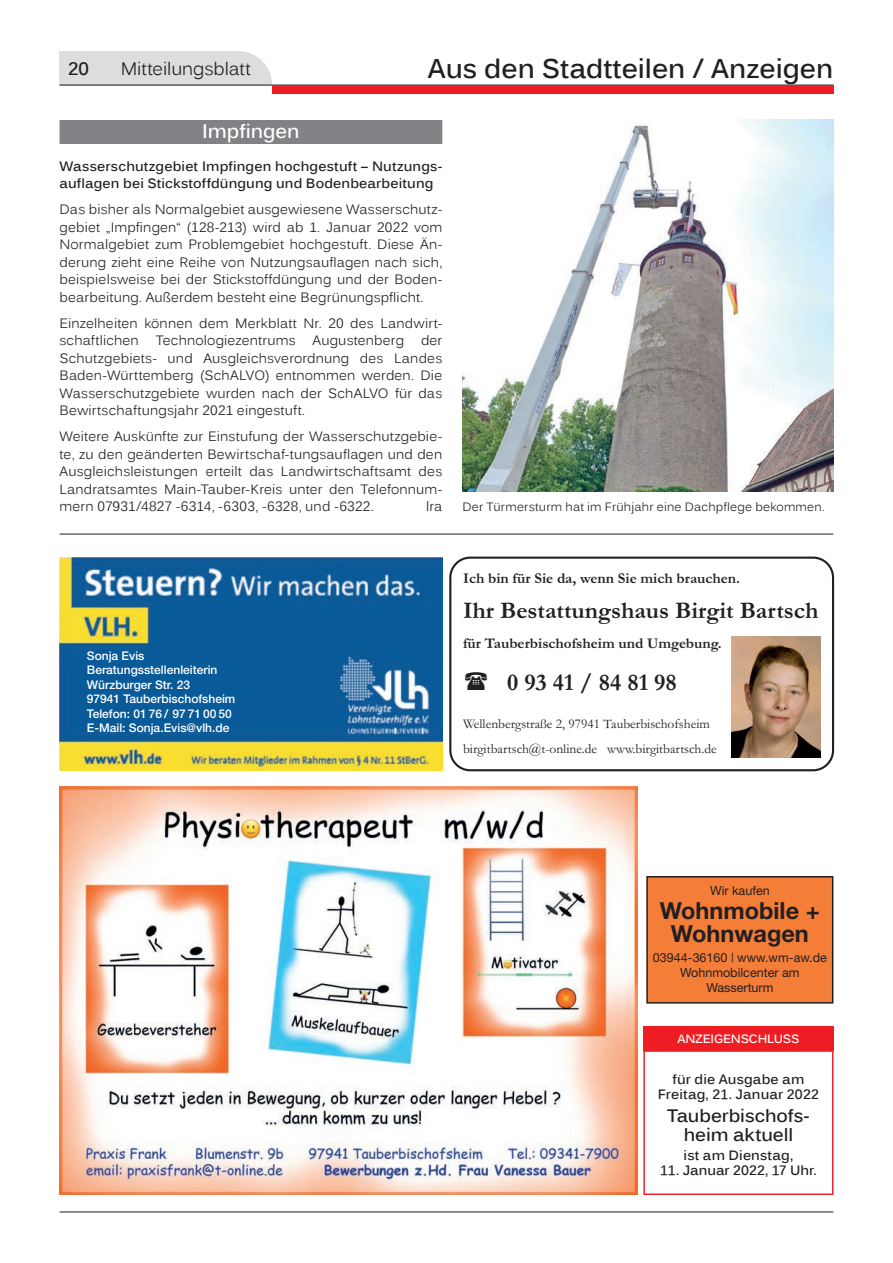
<style>
.page{position:relative;width:893px;height:1263px;background:#fff}
.page>*{position:absolute;margin:0;border:0;box-sizing:border-box;transform-origin:0 0}
.t1{font:700 27px "Kalinga";color:#231f20}
.t2{font:700 24px "Garamond";color:#231f20}
.t3{font:700 23.55px/23.5px "Helvetica Neue";color:#231f20;text-align:center}
.t4{font:700 19.5px "Kalinga";color:#fff}
.t5{font:700 18px/19.5px "Kalinga";letter-spacing:-.005em;color:#231f20;text-align:center}
.t6{font:18px "Kalinga";letter-spacing:-.005em;color:#231f20}
.t7{font:700 15px "Garamond";color:#231f20}
.t8{font:13.5px/17.5px "Kalinga";letter-spacing:.01em;color:#231f20;text-align:justify}
.t9{font:700 13.5px/15px "Kalinga";letter-spacing:.01em;color:#231f20;text-align:center}
.t10{font:13.5px/25.2px "Garamond";color:#231f20}
.t11{font:12.6px/15px "Helvetica Neue";color:#231f20;text-align:center}
.t12{font:500 12px/14.4px "Helvetica Neue";color:#fff}
.t13{font:12px "Kalinga";letter-spacing:.015em;color:#231f20}
.t14{font:700 12px "Kalinga";letter-spacing:-.015em;color:#fff}
</style>
<div class="page">
<hr style="left:60px;top:1211px;width:773px;height:1px;background:#231f20">
<svg style="left:60px;top:51px;width:773px;height:43px"></svg>
<div style="left:643px;top:1050px;width:190px;height:145px;border:1px solid #ee1d23"></div>
<div style="left:643px;top:1026px;width:190px;height:24px;background:#ee1d23"></div>
<div style="left:647px;top:877px;width:186px;height:126px;background:#f47d38"></div>
<div style="left:646px;top:876px;width:187px;height:127px;border:2px solid #231f20"></div>
<img style="left:60px;top:557px;width:382px;height:213px">
<img style="left:60px;top:787px;width:578px;height:408px">
<div style="left:449px;top:557px;width:385px;height:214px;border:2px solid #231f20;border-radius:20px"></div>
<img style="left:732px;top:636px;width:88px;height:121px">
<div style="left:60px;top:120px;width:382px;height:24px;background:#808285"></div>
<hr style="left:60px;top:534px;width:773px;height:1px;background:#231f20">
<img style="left:462px;top:119px;width:371px;height:372px">
<h3 class="t5" style="left:68px;top:61px;width:23px">20</h3>
<h3 class="t6" style="left:121px;top:57px;width:132px">Mitteilungsblatt</h3>
<h1 class="t1" style="left:428px;top:51px;width:407px">Aus den Stadtteilen / Anzeigen</h1>
<h3 class="t4" style="left:202px;top:119px;width:99px">Impfingen</h3>
<p class="t9" style="left:60px;top:158px;width:384px;line-height:17.5px;text-align:left">Wasserschutzgebiet Impfingen hochgestuft – Nutzungs&shy;auflagen bei Stickstoffdüngung und Bodenbearbeitung</p>
<p class="t8" style="left:60px;top:202px;width:384px">Das bisher als Normalgebiet ausgewiesene Wasserschutz&shy;gebiet „Impfingen“ (128-213) wird ab 1. Januar 2022 vom Normalgebiet zum Problemgebiet hochgestuft. Diese Än&shy;derung zieht eine Reihe von Nutzungsauflagen nach sich, beispielsweise bei der Stickstoffdüngung und der Boden&shy;bearbeitung. Außerdem besteht eine Begrünungspflicht.</p>
<p class="t8" style="left:60px;top:316px;width:384px">Einzelheiten können dem Merkblatt Nr. 20 des Landwirt&shy;schaftlichen Technologiezentrums Augustenberg der Schutzgebiets- und Ausgleichsverordnung des Landes Baden-Württemberg (SchALVO) entnommen werden. Die Wasserschutzgebiete wurden nach der SchALVO für das Bewirtschaftungsjahr 2021 eingestuft.</p>
<p class="t8" style="left:60px;top:429px;width:384px">Weitere Auskünfte zur Einstufung der Wasserschutzgebie&shy;te, zu den geänderten Bewirtschaf-tungsauflagen und den Ausgleichsleistungen erteilt das Landwirtschaftsamt des Landratsamtes Main-Tauber-Kreis unter den Telefonnum&shy;mern 07931/4827 -6314, -6303, -6328, und -6322.</p>
<p class="t8" style="left:426px;top:499px;width:18px">lra</p>
<p class="t13" style="left:462px;top:499px;width:364px">Der Türmersturm hat im Frühjahr eine Dachpflege bekommen.</p>
<p class="t7" style="left:463px;top:568px;width:278px">Ich bin für Sie da, wenn Sie mich brauchen.</p>
<p class="t12" style="left:87px;top:648px;width:150px">Sonja Evis<br>Beratungsstellenleiterin<br>Würzburger Str. 23<br>97941 Tauberbischofsheim<br>Telefon: 01 76 / 97 71 00 50<br>E-Mail: Sonja.Evis@vlh.de</p>
<h2 class="t2" style="left:463px;top:594px;width:357px">Ihr Bestattungshaus Birgit Bartsch</h2>
<p class="t7" style="left:463px;top:633px;width:260px">für Tauberbischofsheim und Umgebung.</p>
<h2 class="t2" style="left:507px;top:666px;width:171px">0 93 41 / 84 81 98</h2>
<p class="t10" style="left:463px;top:710px;width:255px">Wellenbergstraße 2, 97941 Tauberbischofsheim birgitbartsch@t-online.de www.birgitbartsch.de</p>
<p class="t11" style="left:710px;top:883px;width:61px">Wir kaufen</p>
<h3 class="t3" style="left:660px;top:898px;width:161px">Wohnmobile +<br>Wohnwagen</h3>
<p class="t11" style="left:653px;top:950px;width:175px">03944-36160 | www.wm-aw.de<br>Wohnmobilcenter am<br>Wasserturm</p>
<p class="t14" style="left:677px;top:1031px;width:124px">ANZEIGENSCHLUSS</p>
<p class="t9" style="left:658px;top:1073px;width:163px">für die Ausgabe am<br>Freitag, 21. Januar 2022</p>
<h3 class="t5" style="left:667px;top:1107px;width:144px">Tauberbischofs&shy;heim aktuell</h3>
<p class="t9" style="left:684px;top:1149px;width:111px">ist am Dienstag,</p>
<p class="t9" style="left:660px;top:1164px;width:158px">11. Januar 2022, 17 Uhr.</p>
</div>
